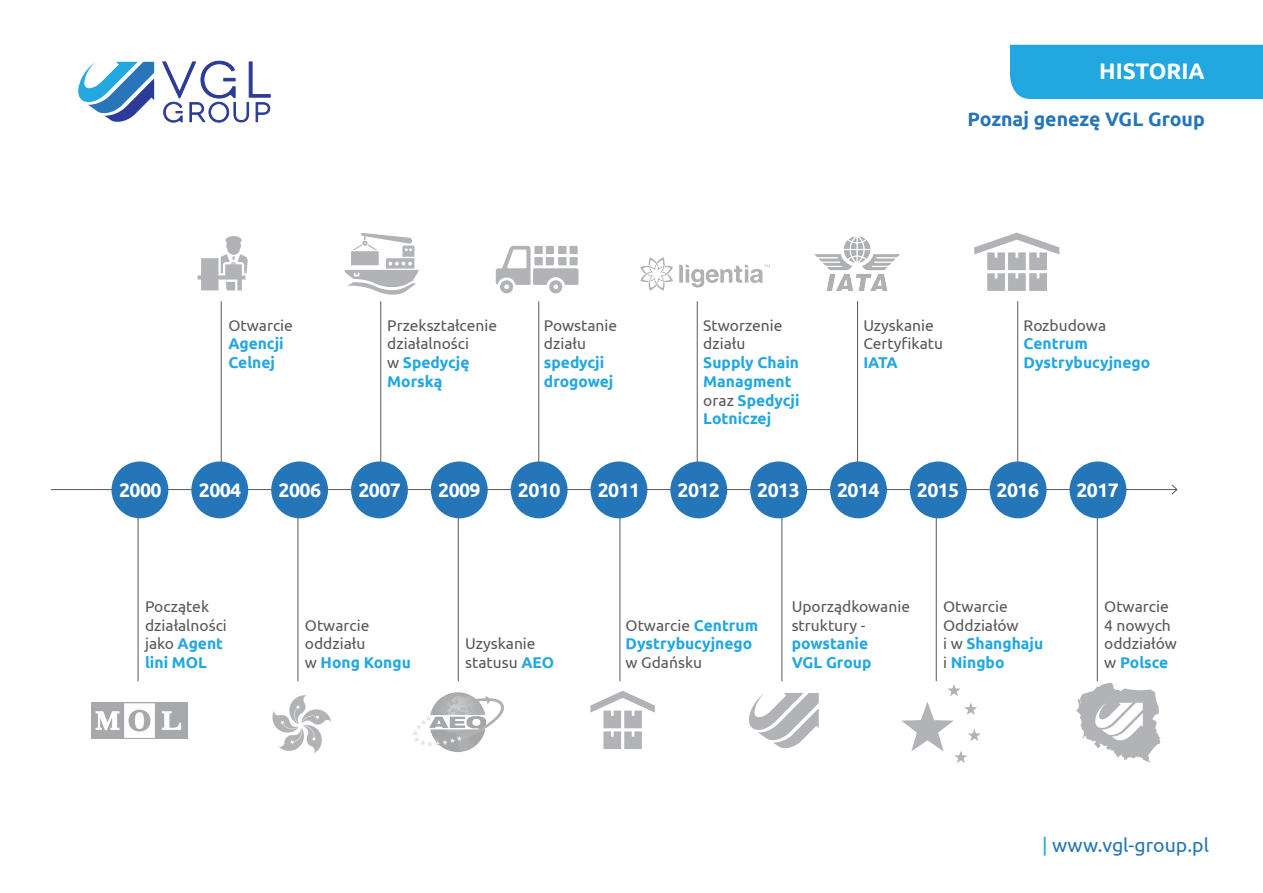
<style>
.page{position:relative;width:1263px;height:893px;background:#fff}
.page>*{position:absolute;margin:0;border:0;box-sizing:border-box;transform-origin:0 0}
.teksty{font:700 22.5px "Ubuntu";color:#fff}
.t1{font:700 19.5px "Ubuntu";letter-spacing:-.03em;color:#fff}
.teksty-2{font:700 19.5px "Ubuntu";color:#2575b9}
.t2{font:19.5px "Ubuntu";color:#2575b9}
.tekst_1{font:15.6px/18.8px "Ubuntu";color:#57585a}
.tekst_1-2{font:700 15.6px/18.8px "Ubuntu";color:#22a7e0}
.s1{font-weight:700;color:#22a7e0}
.s2{font-weight:400;color:#57585a}
.s3{color:#22a7e0}
</style>
<div class="page">
<hr style="left:1097px;top:514px;width:1px;height:167px;background:#57585a">
<hr style="left:1017px;top:301px;width:1px;height:168px;background:#57585a">
<svg style="left:163px;top:60px;width:108px;height:63px"></svg>
<svg style="left:78px;top:62px;width:76px;height:60px"></svg>
<div style="left:1010px;top:45px;width:253px;height:54px;background:#22a7e0"></div>
<hr style="left:138px;top:514px;width:1px;height:167px;background:#57585a">
<hr style="left:298px;top:514px;width:1px;height:167px;background:#57585a">
<hr style="left:458px;top:514px;width:1px;height:167px;background:#57585a">
<hr style="left:620px;top:514px;width:1px;height:167px;background:#57585a">
<hr style="left:782px;top:514px;width:1px;height:167px;background:#57585a">
<hr style="left:936px;top:514px;width:1px;height:167px;background:#57585a">
<hr style="left:221px;top:301px;width:1px;height:171px;background:#57585a">
<hr style="left:380px;top:301px;width:1px;height:168px;background:#57585a">
<hr style="left:538px;top:301px;width:1px;height:168px;background:#57585a">
<hr style="left:697px;top:301px;width:1px;height:168px;background:#57585a">
<hr style="left:857px;top:301px;width:1px;height:168px;background:#57585a">
<hr style="left:51px;top:489px;width:1126px;height:1px;background:#57585a">
<svg style="left:1171px;top:484px;width:7px;height:11px"></svg>
<div style="left:112px;top:461px;width:56px;height:57px;background:#2575b9;border-radius:50%"></div>
<div style="left:191px;top:461px;width:57px;height:57px;background:#2575b9;border-radius:50%"></div>
<div style="left:271px;top:461px;width:57px;height:57px;background:#2575b9;border-radius:50%"></div>
<div style="left:351px;top:461px;width:57px;height:57px;background:#2575b9;border-radius:50%"></div>
<div style="left:431px;top:461px;width:57px;height:57px;background:#2575b9;border-radius:50%"></div>
<div style="left:511px;top:461px;width:56px;height:57px;background:#2575b9;border-radius:50%"></div>
<div style="left:590px;top:461px;width:57px;height:57px;background:#2575b9;border-radius:50%"></div>
<div style="left:670px;top:461px;width:57px;height:57px;background:#2575b9;border-radius:50%"></div>
<div style="left:750px;top:461px;width:57px;height:57px;background:#2575b9;border-radius:50%"></div>
<div style="left:830px;top:461px;width:57px;height:57px;background:#2575b9;border-radius:50%"></div>
<div style="left:910px;top:461px;width:57px;height:57px;background:#2575b9;border-radius:50%"></div>
<img style="left:92px;top:703px;width:95px;height:36px">
<svg style="left:198px;top:236px;width:50px;height:55px"></svg>
<img style="left:272px;top:695px;width:59px;height:58px">
<svg style="left:344px;top:233px;width:75px;height:62px"></svg>
<img style="left:413px;top:678px;width:91px;height:74px">
<svg style="left:496px;top:246px;width:82px;height:47px"></svg>
<svg style="left:590px;top:691px;width:65px;height:58px"></svg>
<svg style="left:749px;top:693px;width:70px;height:55px"></svg>
<img style="left:815px;top:237px;width:84px;height:54px">
<svg style="left:901px;top:684px;width:80px;height:79px"></svg>
<img style="left:640px;top:257px;width:130px;height:34px">
<div style="left:990px;top:461px;width:56px;height:57px;background:#2575b9;border-radius:50%"></div>
<div style="left:1069px;top:461px;width:57px;height:57px;background:#2575b9;border-radius:50%"></div>
<svg style="left:1076px;top:683px;width:84px;height:79px"></svg>
<svg style="left:974px;top:233px;width:85px;height:58px"></svg>
<p class="tekst_1" style="left:228px;top:315px;width:66px">Otwarcie</p>
<p class="tekst_1-2" style="left:228px;top:334px;width:57px">Agencji<br>Celnej</p>
<p class="teksty" style="left:1099px;top:58px;width:107px">HISTORIA</p>
<p class="teksty-2" style="left:967px;top:107px;width:239px">Poznaj genezę VGL Group</p>
<p class="tekst_1" style="left:387px;top:315px;width:112px">Przekształcenie działalności<br>w <span class="s1">Spedycję<br>Morską</span></p>
<p class="tekst_1-2" style="left:544px;top:316px;width:75px"><span class="s2">Powstanie działu </span>spedycji drogowej</p>
<p class="tekst_1" style="left:703px;top:315px;width:81px">Stworzenie działu</p>
<p class="tekst_1-2" style="left:703px;top:353px;width:98px">Supply Chain<br>Managment <span class="s2">oraz</span> Spedycji<br>Lotniczej</p>
<p class="tekst_1" style="left:863px;top:315px;width:81px">Uzyskanie<br>Certyfikatu<br><span class="s1">IATA</span></p>
<p class="tekst_1-2" style="left:1023px;top:316px;width:128px"><span class="s2">Rozbudowa<br></span>Centrum<br>Dystrybucyjnego</p>
<p class="t1" style="left:119px;top:478px;width:44px">2000</p>
<p class="t1" style="left:199px;top:478px;width:44px">2004</p>
<p class="t1" style="left:279px;top:478px;width:44px">2006</p>
<p class="t1" style="left:358px;top:478px;width:44px">2007</p>
<p class="t1" style="left:438px;top:478px;width:44px">2009</p>
<p class="t1" style="left:518px;top:478px;width:44px">2010</p>
<p class="t1" style="left:598px;top:478px;width:44px">2011</p>
<p class="t1" style="left:677px;top:478px;width:44px">2012</p>
<p class="t1" style="left:757px;top:478px;width:44px">2013</p>
<p class="t1" style="left:837px;top:478px;width:44px">2014</p>
<p class="t1" style="left:917px;top:478px;width:44px">2015</p>
<p class="t1" style="left:996px;top:478px;width:44px">2016</p>
<p class="t1" style="left:1076px;top:478px;width:44px">2017</p>
<p class="tekst_1" style="left:145px;top:597px;width:83px">Początek działalności</p>
<p class="tekst_1-2" style="left:145px;top:634px;width:80px"><span class="s2">jako</span> Agent lini MOL</p>
<p class="tekst_1" style="left:305px;top:615px;width:108px">Otwarcie oddziału<br>w <span class="s1">Hong Kongu</span></p>
<p class="tekst_1" style="left:465px;top:634px;width:90px">Uzyskanie statusu <span class="s1">AEO</span></p>
<p class="tekst_1-2" style="left:625px;top:616px;width:134px"><span class="s2">Otwarcie</span> Centrum<br>Dystrybucyjnego <span class="s2">w Gdańsku</span></p>
<p class="tekst_1" style="left:792px;top:597px;width:120px">Uporządkowanie struktury - <span class="s1">powstanie<br>VGL Group</span></p>
<p class="tekst_1" style="left:943px;top:597px;width:102px">Otwarcie<br>Oddziałów<br>i w <span class="s1">Shanghaju </span>i <span class="s1">Ningbo</span></p>
<p class="tekst_1" style="left:1104px;top:597px;width:74px">Otwarcie<br>4 nowych oddziałów w <span class="s1">Polsce</span></p>
<p class="t2" style="left:1042px;top:834px;width:168px"><span class="s3">|</span> www.vgl-group.pl</p>
</div>
